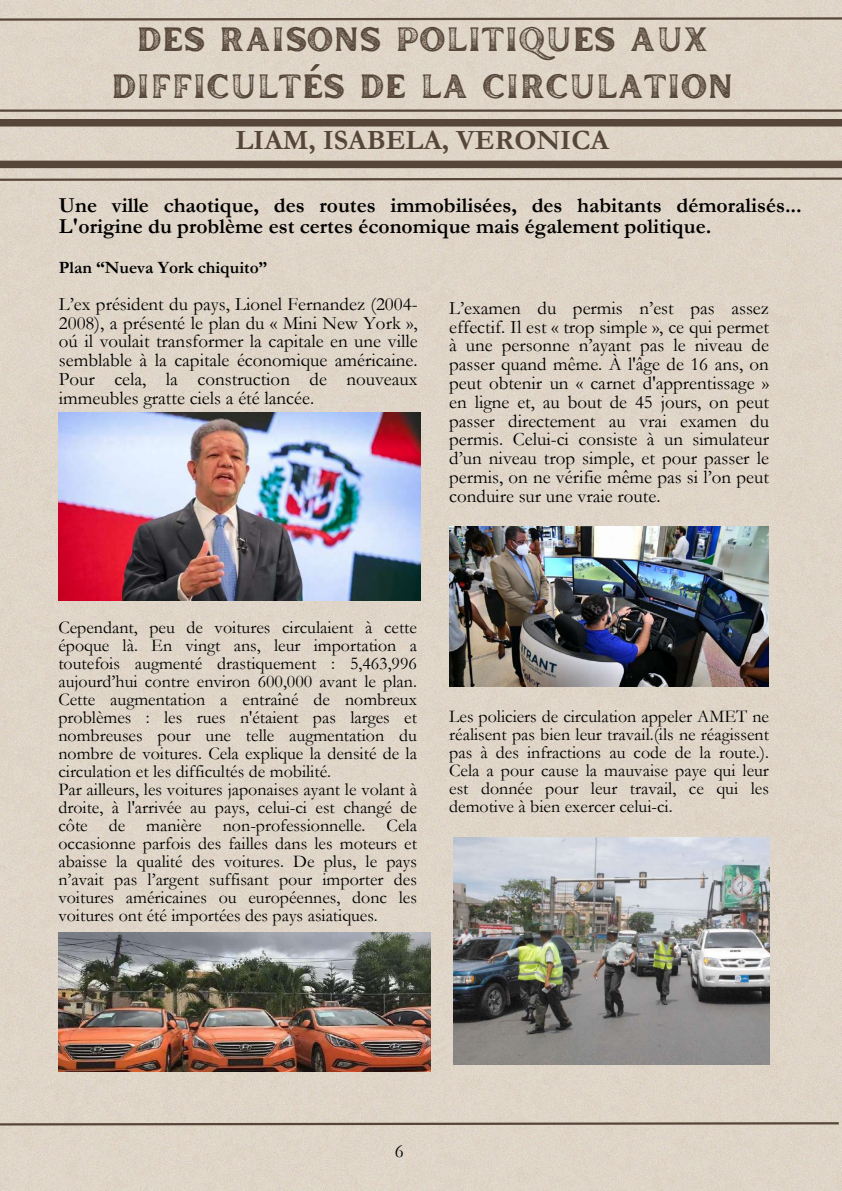
<style>
.page{position:relative;width:842px;height:1191px;background:#fff}
.page>*{position:absolute;margin:0;border:0;box-sizing:border-box;transform-origin:0 0}
.t1{font:33.7px/46.5px "Inlander Texture";color:#554639;text-align:center}
.t2{font:700 28.1px "Garamond";color:#554639}
.t3{font:700 21.5px/21px "Garamond";color:#000}
.t4{font:19px/18.8px "Garamond";color:#000;text-align:justify}
.t5{font:18px/18px "Garamond";color:#000;text-align:justify}
.t6{font:700 17.4px "Garamond";color:#000}
</style>
<div class="page">
<div style="left:0;top:0;width:842px;height:1190px;background:#dfd5c8"></div>
<img style="left:449px;top:526px;width:320px;height:160px">
<svg style="left:0;top:176px;width:842px;height:6px;background:#aa9f91"></svg>
<div style="left:0;top:119px;width:842px;height:7px;background:#554639"></div>
<hr style="left:0;top:109px;width:842px;height:3px;background:#554639">
<div style="left:0;top:161px;width:842px;height:7px;background:#554639"></div>
<img style="left:454px;top:837px;width:315px;height:227px">
<svg style="left:0;top:1120px;width:841px;height:6px;background:#ab9f91"></svg>
<svg style="left:0;top:16px;width:842px;height:6px;background:#ab9f91"></svg>
<img style="left:59px;top:932px;width:371px;height:139px">
<img style="left:58px;top:412px;width:363px;height:188px">
<h1 class="t1" style="left:111px;top:15px;width:624px">DES RAISONS POLITIQUES AUX<br>DIFFICULTÉS DE LA CIRCULATION</h1>
<h2 class="t2" style="left:235px;top:125px;width:375px">LIAM, ISABELA, VERONICA</h2>
<p class="t3" style="left:59px;top:195px;width:744px">Une ville chaotique, des routes immobilisées, des habitants démoralisés...<br>L'origine du problème est certes économique mais également politique.</p>
<p class="t6" style="left:59px;top:258px;width:210px">Plan “Nueva York chiquito”</p>
<p class="t4" style="left:59px;top:295px;width:360px">L’ex président du pays, Lionel Fernandez (2004- 2008), a présenté le plan du « Mini New York », oú il voulait transformer la capitale en une ville semblable à la capitale économique américaine.<br>Pour cela, la construction de nouveaux immeubles gratte ciels a été lancée.</p>
<p class="t4" style="left:449px;top:299px;width:321px">L’examen du permis n’est pas assez effectif. Il est « trop simple », ce qui permet à une personne n’ayant pas le niveau de passer quand même. À l'âge de 16 ans, on peut obtenir un « carnet d'apprentissage » en ligne et, au bout de 45 jours, on peut passer directement au vrai examen du permis. Celui-ci consiste à un simulateur d’un niveau trop simple, et pour passer le permis, on ne vérifie même pas si l’on peut conduire sur une vraie route.</p>
<p class="t5" style="left:58px;top:618px;width:360px;text-align:left">Cependant, peu de voitures circulaient à cette époque là. En vingt ans, leur importation a toutefois augmenté drastiquement : 5,463,996 aujourd’hui contre environ 600,000 avant le plan.<br>Cette augmentation a entraîné de nombreux problèmes : les rues n'étaient pas larges et nombreuses pour une telle augmentation du nombre de voitures. Cela explique la densité de la circulation et les difficultés de mobilité.<br>Par ailleurs, les voitures japonaises ayant le volant à droite, à l'arrivée au pays, celui-ci est changé de côte de manière non-professionnelle. Cela occasionne parfois des failles dans les moteurs et abaisse la qualité des voitures. De plus, le pays n’avait pas l’argent suffisant pour importer des voitures américaines ou européennes, donc les voitures ont été importées des pays asiatiques.</p>
<p class="t5" style="left:449px;top:707px;width:321px">Les policiers de circulation appeler AMET ne réalisent pas bien leur travail.(ils ne réagissent pas à des infractions au code de la route.).<br>Cela a pour cause la mauvaise paye qui leur est donnée pour leur travail, ce qui les demotive à bien exercer celui-ci.</p>
<p class="t4" style="left:395px;top:1142px;width:10px">6</p>
</div>
